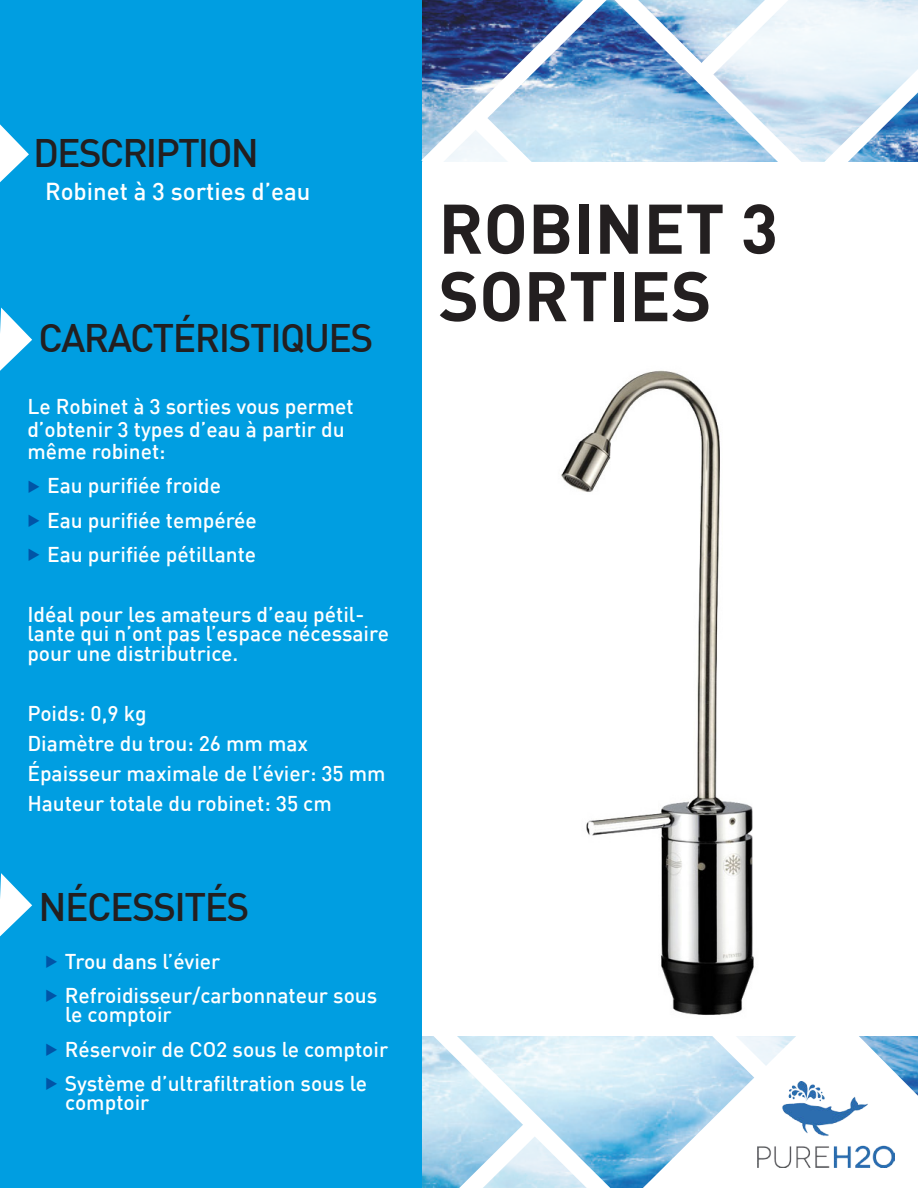
<style>
.page{position:relative;width:918px;height:1188px;background:#fff}
.page>*{position:absolute;margin:0;border:0;box-sizing:border-box;transform-origin:0 0}
.t1{font:700 69px/67.5px "DIN";color:#231f20}
.t2{font:500 39px "DIN";letter-spacing:-.04em;color:#231f20}
.t3{font:500 24px "DIN";color:#fff}
.t4{font:500 21px/19.5px "DIN";color:#fff}
.s1{color:#0154a6}
</style>
<div class="page">
<img style="left:626px;top:1037px;width:17px;height:151px">
<div style="left:0;top:0;width:421px;height:1188px;background:#009ee1"></div>
<svg style="left:0;top:124px;width:29px;height:58px"></svg>
<svg style="left:0;top:308px;width:32px;height:63px"></svg>
<svg style="left:615px;top:0;width:303px;height:162px"></svg>
<svg style="left:421px;top:0;width:186px;height:273px"></svg>
<svg style="left:643px;top:1036px;width:275px;height:152px"></svg>
<svg style="left:421px;top:987px;width:205px;height:201px"></svg>
<img style="left:758px;top:1082px;width:137px;height:85px">
<img style="left:552px;top:370px;width:202px;height:663px">
<svg style="left:0;top:873px;width:32px;height:63px"></svg>
<h2 class="t2" style="left:33px;top:137px;width:227px">DESCRIPTION</h2>
<p class="t3" style="left:45px;top:182px;width:267px">Robinet à 3 sorties d’eau</p>
<h2 class="t2" style="left:39px;top:323px;width:337px">CARACTÉRISTIQUES</h2>
<p class="t4" style="left:27px;top:397px;width:328px;line-height:22.5px">Le Robinet à 3 sorties vous permet d’obtenir 3 types d’eau à partir du même robinet:</p>
<p class="t4" style="left:27px;top:475px;width:195px"><span class="s1">◆</span> Eau purifiée froide</p>
<p class="t4" style="left:27px;top:510px;width:231px"><span class="s1">◆</span> Eau purifiée tempérée</p>
<p class="t4" style="left:27px;top:544px;width:230px"><span class="s1">◆</span> Eau purifiée pétillante</p>
<p class="t4" style="left:27px;top:604px;width:363px">Idéal pour les amateurs d’eau pétil&shy;lante qui n’ont pas l’espace nécessaire pour une distributrice.</p>
<p class="t4" style="left:27px;top:700px;width:360px;line-height:30px">Poids: 0,9 kg<br>Diamètre du trou: 26 mm max<br>Épaisseur maximale de l’évier: 35 mm<br>Hauteur totale du robinet: 35 cm</p>
<h2 class="t2" style="left:39px;top:892px;width:213px">NÉCESSITÉS</h2>
<p class="t4" style="left:45px;top:951px;width:177px"><span class="s1">◆</span> Trou dans l’évier</p>
<p class="t4" style="left:65px;top:985px;width:314px;text-indent:-20px"><span class="s1">◆</span> Refroidisseur/carbonnateur sous le comptoir</p>
<p class="t4" style="left:45px;top:1039px;width:345px"><span class="s1">◆</span> Réservoir de CO2 sous le comptoir</p>
<p class="t4" style="left:65px;top:1073px;width:303px;text-indent:-20px"><span class="s1">◆</span> Système d’ultrafiltration sous le comptoir</p>
<h1 class="t1" style="left:438px;top:196px;width:341px">ROBINET 3<br>SORTIES</h1>
</div>
